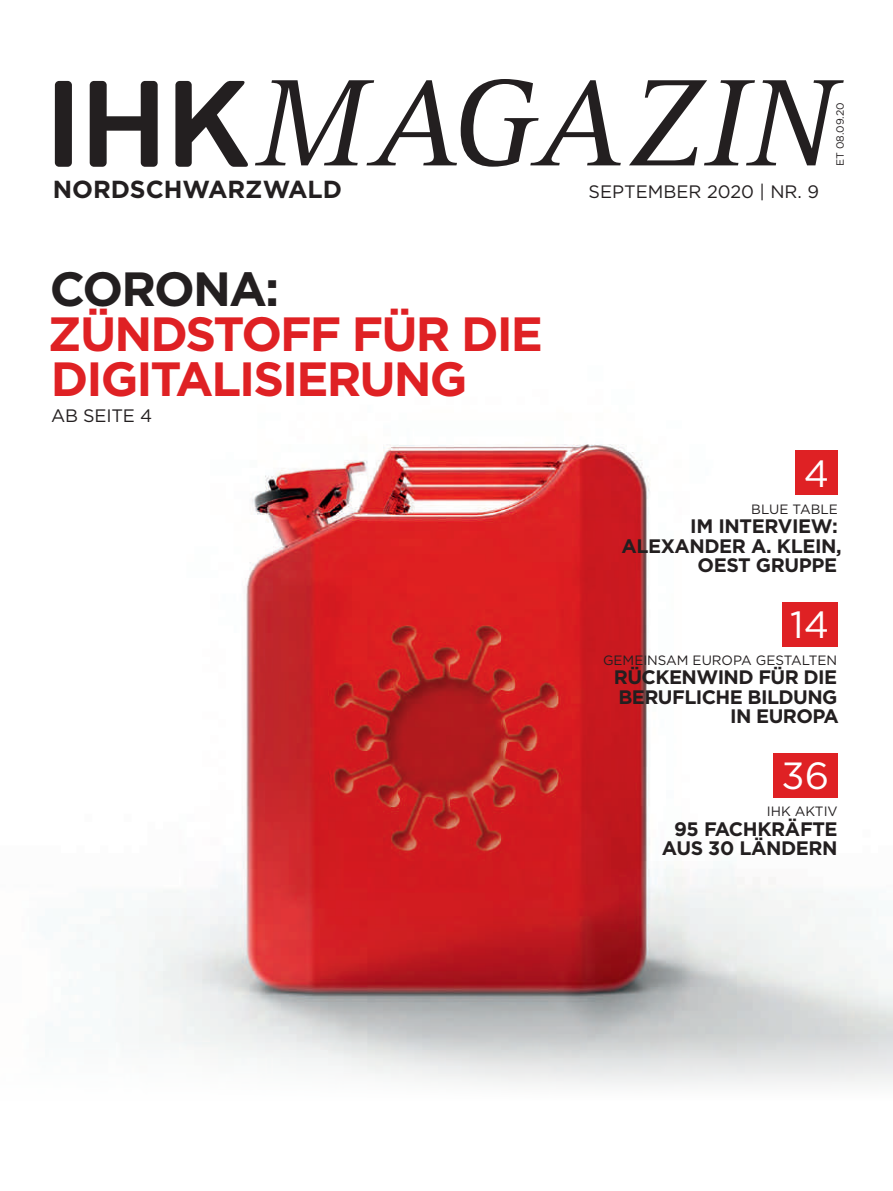
<style>
.page{position:relative;width:893px;height:1191px;background:#fff}
.page>*{position:absolute;margin:0;border:0;box-sizing:border-box;transform-origin:0 0}
.t1{font:700 48px/45px "Gotham";letter-spacing:-.04em;color:#df2124}
.t2{font:700 48px "Gotham";letter-spacing:-.04em;color:#231f20}
.t3{font:37.8px "Gotham";color:#fff}
.t4{font:700 24.6px "Gotham";color:#231f20}
.t5{font:700 19.5px/19.5px "Gotham";letter-spacing:-.025em;color:#231f20;text-align:right}
.t6{font:18px "Gotham";color:#231f20}
.t7{font:13.5px "Gotham";color:#231f20}
.t8{font:10.5px "Gotham";color:#231f20}
</style>
<div class="page">
<img style="left:44px;top:444px;width:849px;height:580px">
<svg style="left:175px;top:81px;width:73px;height:86px"></svg>
<div style="left:55px;top:81px;width:17px;height:86px;background:#231f20;border-radius:4px"></div>
<svg style="left:90px;top:81px;width:68px;height:86px"></svg>
<svg style="left:255px;top:79px;width:589px;height:88px"></svg>
<div style="left:795px;top:451px;width:43px;height:44px;background:#df2124"></div>
<div style="left:782px;top:602px;width:56px;height:44px;background:#df2124"></div>
<div style="left:773px;top:753px;width:65px;height:45px;background:#df2124"></div>
<svg style="left:45px;top:1024px;width:848px;height:61px"></svg>
<p class="t4" style="left:53px;top:173px;width:291px">NORDSCHWARZWALD</p>
<p class="t6" style="left:589px;top:182px;width:232px">SEPTEMBER 2020 | NR. 9</p>
<p class="t8" style="left:834px;top:166px;width:66px;rotate:-90deg">ET 08.09.20</p>
<h1 class="t2" style="left:50px;top:257px;width:231px">CORONA:</h1>
<h1 class="t1" style="left:48px;top:311px;width:497px">ZÜNDSTOFF FÜR DIE<br>DIGITALISIERUNG</h1>
<p class="t6" style="left:51px;top:405px;width:103px">AB SEITE 4</p>
<h2 class="t3" style="left:804px;top:452px;width:27px">4</h2>
<p class="t7" style="left:751px;top:501px;width:88px">BLUE TABLE</p>
<p class="t5" style="left:621px;top:516px;width:222px">IM INTERVIEW:<br>ALEXANDER A. KLEIN,<br>OEST GRUPPE</p>
<h2 class="t3" style="left:790px;top:604px;width:40px">14</h2>
<p class="t7" style="left:603px;top:652px;width:236px">GEMEINSAM EUROPA GESTALTEN</p>
<p class="t5" style="left:614px;top:667px;width:226px">RÜCKENWIND FÜR DIE<br>BERUFLICHE BILDUNG<br>IN EUROPA</p>
<h2 class="t3" style="left:782px;top:755px;width:49px">36</h2>
<p class="t7" style="left:767px;top:804px;width:72px">IHK AKTIV</p>
<p class="t5" style="left:662px;top:819px;width:177px">95 FACHKRÄFTE<br>AUS 30 LÄNDERN</p>
</div>
